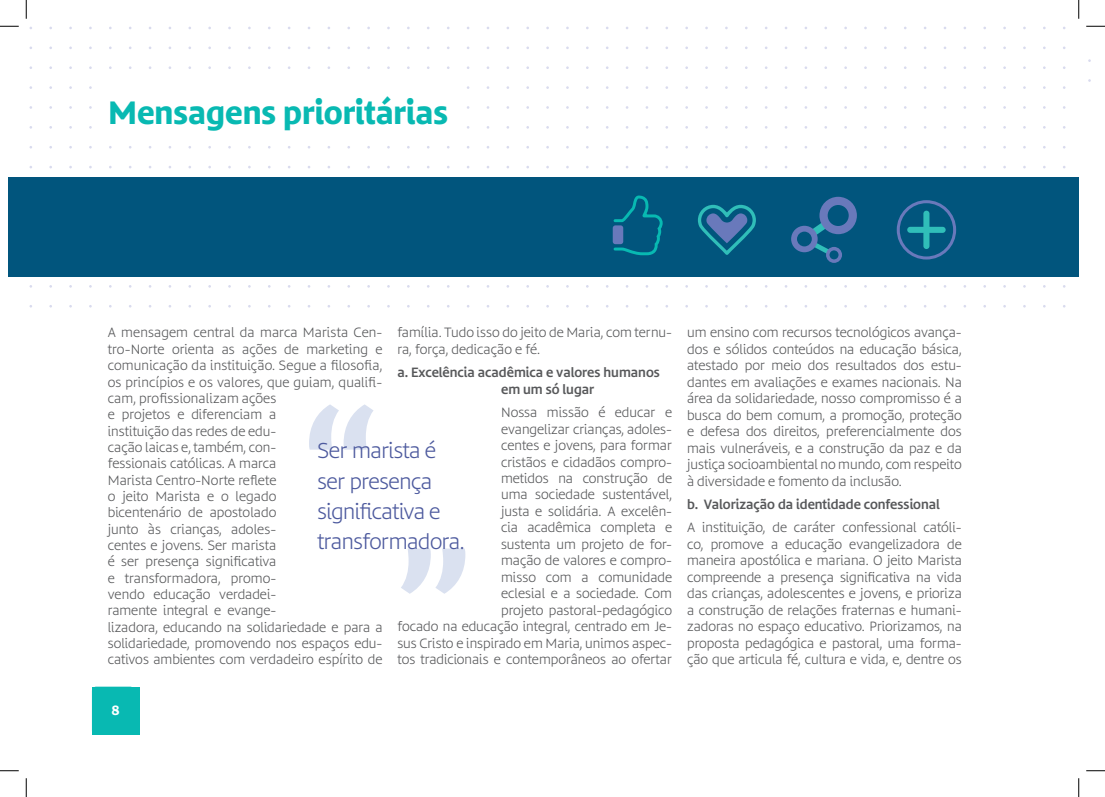
<style>
.page{position:relative;width:1105px;height:797px;background:#fff}
.page>*{position:absolute;margin:0;border:0;box-sizing:border-box;transform-origin:0 0}
.t1{font:700 131.5px "d T Bommer Sans";color:#dae1f0}
.t2{font:700 30px "d T Bommer Sans";color:#08b9b2}
.t3{font:300 20px/30.1px "d T Bommer Sans";letter-spacing:-.02em;color:#4d5a9e}
.t4{font:300 12.5px/16.5px "d T Bommer Sans";color:#57585a}
.t5{font:600 12.5px/16.5px "d T Bommer Sans";color:#57585a}
.t6{font:700 12.5px "d T Bommer Sans";color:#fff}
</style>
<div class="page">
<div style="left:26px;top:177px;width:1053px;height:99px;background:#01557d"></div>
<svg style="left:897px;top:200px;width:59px;height:59px"></svg>
<svg style="left:791px;top:197px;width:66px;height:66px"></svg>
<svg style="left:698px;top:205px;width:58px;height:50px"></svg>
<svg style="left:614px;top:195px;width:49px;height:60px"></svg>
<div style="left:613px;top:225px;width:10px;height:19px;background:#6979bb;border-radius:3px"></div>
<div style="left:92px;top:686px;width:48px;height:48px;background:#08b9b2"></div>
<div style="left:9px;top:177px;width:17px;height:99px;background:#01557d"></div>
<svg style="left:0;top:25px;width:19px;height:2px"></svg>
<svg style="left:1086px;top:25px;width:19px;height:2px"></svg>
<svg style="left:0;top:770px;width:19px;height:1px"></svg>
<svg style="left:1086px;top:770px;width:19px;height:1px"></svg>
<svg style="left:25px;top:0;width:2px;height:19px"></svg>
<svg style="left:25px;top:778px;width:2px;height:19px"></svg>
<svg style="left:1078px;top:0;width:1px;height:19px"></svg>
<svg style="left:1078px;top:778px;width:1px;height:19px"></svg>
<h2 class="t2" style="left:109px;top:90px;width:341px">Mensagens prioritárias</h2>
<p class="t4" style="left:108px;top:325px;width:276px">A mensagem central da marca Marista Cen&shy;tro-Norte orienta as ações de marketing e comunicação da instituição. Segue a filosofia, os princípios e os valores, que guiam, qualifi&shy;cam, profissionalizam ações<br>e projetos e diferenciam a<br>instituição das redes de edu-<br>cação laicas e, também, con-<br>fessionais católicas. A marca<br>Marista Centro-Norte reflete<br>o jeito Marista e o legado<br>bicentenário de apostolado<br>junto às crianças, adoles-<br>centes e jovens. Ser marista<br>é ser presença significativa<br>e transformadora, promo-<br>vendo educação verdadei-<br>ramente integral e evange-<br>lizadora, educando na solidariedade e para a solidariedade, promovendo nos espaços edu&shy;cativos ambientes com verdadeiro espírito de</p>
<p class="t4" style="left:397px;top:324px;width:276px">família. Tudo isso do jeito de Maria, com ternu&shy;ra, força, dedicação e fé.</p>
<p class="t5" style="left:501px;top:364px;width:160px;text-indent:-104px">a. Excelência acadêmica e valores humanos em um só lugar</p>
<p class="t4" style="left:397px;top:404px;width:276px;text-align:right">Nossa missão é educar e<br>evangelizar crianças, adoles-<br>centes e jovens, para formar<br>cristãos e cidadãos compro-<br>metidos na construção de<br>uma sociedade sustentável,<br>justa e solidária. A excelên-<br>cia acadêmica completa e<br>sustenta um projeto de for-<br>mação de valores e compro-<br>misso com a comunidade<br>eclesial e a sociedade. Com<br>projeto pastoral-pedagógico<br>focado na educação integral, centrado em Je&shy;sus Cristo e inspirado em Maria, unimos aspec&shy;tos tradicionais e contemporâneos ao ofertar</p>
<h1 class="t1" style="left:303px;top:360px;width:75px">“</h1>
<h3 class="t3" style="left:317px;top:436px;width:125px">Ser marista é ser presença significativa e</h3>
<h1 class="t1" style="left:471px;top:638px;width:75px;rotate:-180deg">“</h1>
<h3 class="t3" style="left:317px;top:526px;width:149px">transformadora.</h3>
<p class="t4" style="left:687px;top:324px;width:276px;text-align:justify">um ensino com recursos tecnológicos avança&shy;dos e sólidos conteúdos na educação básica, atestado por meio dos resultados dos estu&shy;dantes em avaliações e exames nacionais. Na área da solidariedade, nosso compromisso é a busca do bem comum, a promoção, proteção e defesa dos direitos, preferencialmente dos mais vulneráveis, e a construção da paz e da justiça socioambiental no mundo, com respeito à diversidade e fomento da inclusão.</p>
<p class="t5" style="left:687px;top:496px;width:254px">b. Valorização da identidade confessional</p>
<p class="t4" style="left:687px;top:519px;width:276px;text-align:justify">A instituição, de caráter confessional católi&shy;co, promove a educação evangelizadora de maneira apostólica e mariana. O jeito Marista compreende a presença significativa na vida das crianças, adolescentes e jovens, e prioriza a construção de relações fraternas e humani&shy;zadoras no espaço educativo. Priorizamos, na proposta pedagógica e pastoral, uma forma&shy;ção que articula fé, cultura e vida, e, dentre os</p>
<p class="t6" style="left:112px;top:701px;width:10px">8</p>
</div>
